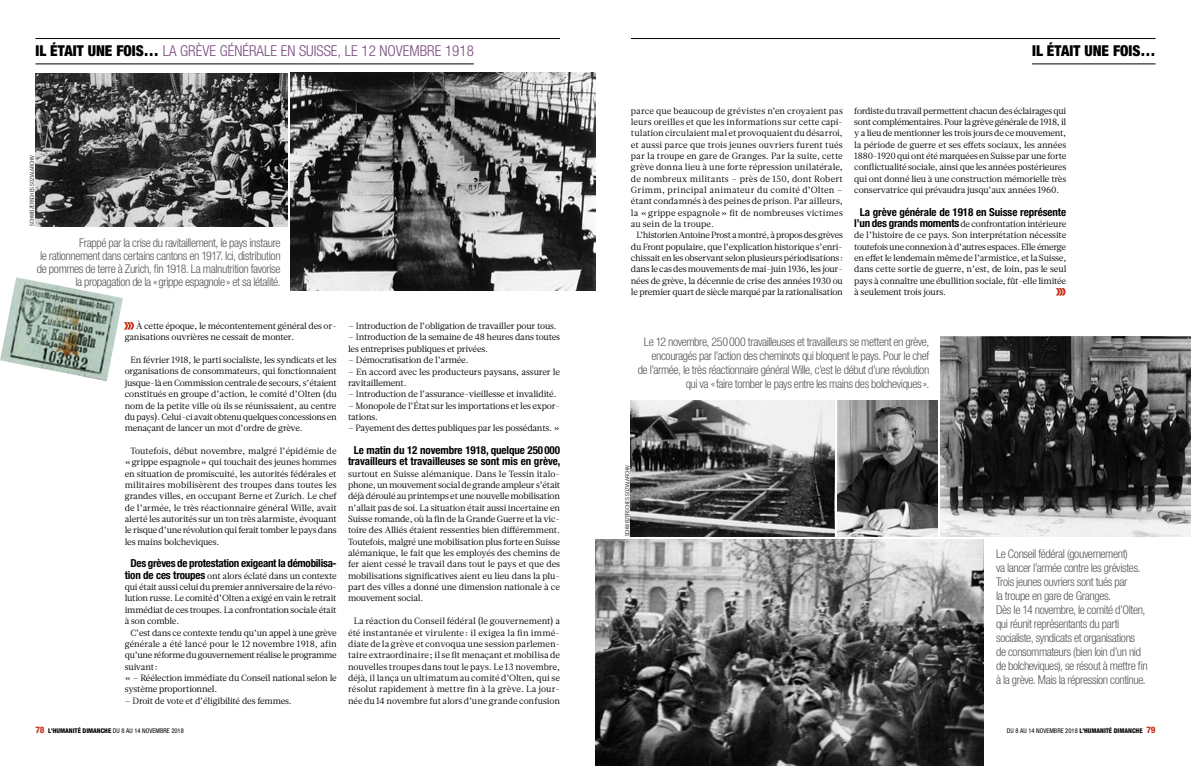
<style>
.page{position:relative;width:1191px;height:766px;background:#fff}
.page>*{position:absolute;margin:0;border:0;box-sizing:border-box;transform-origin:0 0}
.t1{font:300 condensed 15px "Helvetica Neue LT Std";color:#7a4a7e}
.t2{font:900 condensed 15px "Helvetica Neue LT Std";color:#000}
.t3{font:300 condensed 12px/14px "Helvetica Neue LT Std";letter-spacing:-.035em;color:#58585a;text-align:right}
.t4{font:700 condensed 11px/11.3px "Helvetica Neue LT Std";letter-spacing:-.01em;color:#000;text-align:center}
.t5{font:9px/11.3px "Glosa";letter-spacing:-.02em;color:#000;text-align:justify}
.t6{font:condensed 6.5px "Helvetica Neue LT Std";color:#000}
.t7{font:300 condensed 5.8px "Helvetica Neue LT Std";letter-spacing:.045em;color:#000}
.s1{font-weight:900;color:#000}
.s2{font-family:"Helvetica Neue LT Std";font-weight:700;font-stretch:condensed;font-size:11px}
.s3{font-weight:800;font-size:9px;color:#c7361e}
.s4{font-weight:800}
</style>
<div class="page">
<img style="left:290px;top:73px;width:305px;height:217px">
<img style="left:35px;top:73px;width:253px;height:154px">
<img style="left:837px;top:400px;width:101px;height:136px">
<img style="left:940px;top:336px;width:251px;height:200px">
<img style="left:596px;top:539px;width:388px;height:226px">
<img style="left:631px;top:400px;width:203px;height:136px">
<svg style="left:1056px;top:288px;width:9px;height:7px"></svg>
<svg style="left:125px;top:322px;width:8px;height:7px"></svg>
<img style="left:0;top:277px;width:123px;height:104px">
<hr style="left:35px;top:64px;width:439px;height:1px;background:#000">
<hr style="left:35px;top:38px;width:525px;height:1px;background:#000">
<hr style="left:1032px;top:64px;width:123px;height:1px;background:#000">
<hr style="left:631px;top:38px;width:524px;height:1px;background:#000">
<h1 class="t1" style="left:35px;top:42px;width:440px"><span class="s1">IL ÉTAIT UNE FOIS…</span> la Grève générale en Suisse, le 12 novembre 1918</h1>
<h1 class="t2" style="left:1032px;top:42px;width:125px">IL ÉTAIT UNE FOIS…</h1>
<p class="t7" style="left:29px;top:226px;width:73px;rotate:-90deg">schweizersches sozialarchiv</p>
<p class="t3" style="left:37px;top:236px;width:245px;line-height:13px">Frappé par la crise du ravitaillement, le pays instaure<br>le rationnement dans certains cantons en 1917. Ici, distribution de pommes de terre à Zurich, fin 1918. La malnutrition favorise la propagation de la «grippe espagnole» et sa létalité.</p>
<p class="t5" style="left:125px;top:320px;width:213px;text-indent:12px">À cette époque, le mécontentement général des or&shy;ganisations ouvrières ne cessait de monter.</p>
<p class="t5" style="left:125px;top:354px;width:214px;text-indent:6px">En février 1918, le parti socialiste, les syndicats et les organisations de consommateurs, qui fonctionnaient jusque-là en Commission centrale de secours, s’étaient constitués en groupe d’action, le comité d’Olten (du nom de la petite ville où ils se réunissaient, au centre du pays). Celui-ci avait obtenu quelques concessions en menaçant de lancer un mot d’ordre de grève.</p>
<p class="t5" style="left:125px;top:445px;width:214px;text-indent:6px">Toutefois, début novembre, malgré l’épidémie de «grippe espagnole» qui touchait des jeunes hommes en situation de promiscuité, les autorités fédérales et militaires mobilisèrent des troupes dans toutes les grandes villes, en occupant Berne et Zurich. Le chef de l’armée, le très réactionnaire général Wille, avait alerté les autorités sur un ton très alarmiste, évoquant le risque d’une révolution qui ferait tomber le pays dans les mains bolcheviques.</p>
<p class="t4" style="left:130px;top:557px;width:208px">Des grèves de protestation exigeant la démobilisa-</p>
<p class="t5" style="left:125px;top:570px;width:213px"><span class="s2">tion de ces troupes</span> ont alors éclaté dans un contexte qui était aussi celui du premier anniversaire de la révo&shy;lution russe. Le comité d’Olten a exigé en vain le retrait immédiat de ces troupes. La confrontation sociale était à son comble.</p>
<p class="t5" style="left:125px;top:626px;width:213px;text-align:left;text-indent:6px">C’est dans ce contexte tendu qu’un appel à une grève générale a été lancé pour le 12 novembre 1918, afin qu’une réforme du gouvernement réalise le programme suivant:<br>« – Réélection immédiate du Conseil national selon le système proportionnel.</p>
<p class="t5" style="left:125px;top:694px;width:168px">– Droit de vote et d’éligibilité des femmes.</p>
<p class="t5" style="left:348px;top:320px;width:210px">– Introduction de l’obligation de travailler pour tous.</p>
<p class="t5" style="left:348px;top:331px;width:213px">– Introduction de la semaine de 48 heures dans toutes les entreprises publiques et privées.</p>
<p class="t5" style="left:348px;top:354px;width:122px">– Démocratisation de l’armée.</p>
<p class="t5" style="left:348px;top:366px;width:213px">– En accord avec les producteurs paysans, assurer le ravitaillement.</p>
<p class="t5" style="left:348px;top:388px;width:210px">– Introduction de l’assurance-vieillesse et invalidité.</p>
<p class="t5" style="left:348px;top:400px;width:213px">– Monopole de l’État sur les importations et les expor&shy;tations.</p>
<p class="t5" style="left:348px;top:422px;width:213px">– Payement des dettes publiques par les possédants. »</p>
<p class="t4" style="left:348px;top:444px;width:214px">Le matin du 12 novembre 1918, quelque 250000 travailleurs et travailleuses se sont mis en grève,</p>
<p class="t5" style="left:348px;top:468px;width:214px">surtout en Suisse alémanique. Dans le Tessin italo&shy;phone, un mouvement social de grande ampleur s’était déjà déroulé au printemps et une nouvelle mobilisation n’allait pas de soi. La situation était aussi incertaine en Suisse romande, où la fin de la Grande Guerre et la vic&shy;toire des Alliés étaient ressenties bien différemment.<br>Toutefois, malgré une mobilisation plus forte en Suisse alémanique, le fait que les employés des chemins de fer aient cessé le travail dans tout le pays et que des mobilisations significatives aient eu lieu dans la plu&shy;part des villes a donné une dimension nationale à ce mouvement social.</p>
<p class="t5" style="left:348px;top:615px;width:213px;text-indent:6px">La réaction du Conseil fédéral (le gouvernement) a été instantanée et virulente : il exigea la fin immé&shy;diate de la grève et convoqua une session parlemen&shy;taire extraordinaire; il se fit menaçant et mobilisa de nouvelles troupes dans tout le pays. Le 13 novembre, déjà, il lança un ultimatum au comité d’Olten, qui se résolut rapidement à mettre fin à la grève. La jour&shy;née du 14 novembre fut alors d’une grande confusion</p>
<p class="t5" style="left:631px;top:105px;width:213px">parce que beaucoup de grévistes n’en croyaient pas leurs oreilles et que les informations sur cette capi&shy;tulation circulaient mal et provoquaient du désarroi, et aussi parce que trois jeunes ouvriers furent tués par la troupe en gare de Granges. Par la suite, cette grève donna lieu à une forte répression unilatérale, de nombreux militants – près de 150, dont Robert Grimm, principal animateur du comité d’Olten – étant condamnés à des peines de prison. Par ailleurs, la «grippe espagnole» fit de nombreuses victimes au sein de la troupe.</p>
<p class="t5" style="left:631px;top:229px;width:214px;text-indent:6px">L’historien Antoine Prost a montré, à propos des grèves du Front populaire, que l’explication historique s’enri&shy;chissait en les observant selon plusieurs périodisations: dans le cas des mouvements de mai-juin 1936, les jour&shy;nées de grève, la décennie de crise des années 1930 ou le premier quart de siècle marqué par la rationalisation</p>
<p class="t5" style="left:854px;top:105px;width:214px">fordiste du travail permettent chacun des éclairages qui sont complémentaires. Pour la grève générale de 1918, il y a lieu de mentionner les trois jours de ce mouvement, la période de guerre et ses effets sociaux, les années 1880-1920 qui ont été marquées en Suisse par une forte conflictualité sociale, ainsi que les années postérieures qui ont donné lieu à une construction mémorielle très conservatrice qui prévaudra jusqu’aux années 1960.</p>
<p class="t4" style="left:860px;top:206px;width:208px">La grève générale de 1918 en Suisse représente</p>
<p class="t5" style="left:854px;top:218px;width:214px"><span class="s2">l’un des grands moments</span> de confrontation intérieure de l’histoire de ce pays. Son interprétation nécessite toutefois une connexion à d’autres espaces. Elle émerge en effet le lendemain même de l’armistice, et la Suisse, dans cette sortie de guerre, n’est, de loin, pas le seul pays à connaître une ébullition sociale, fût-elle limitée à seulement trois jours.</p>
<p class="t3" style="left:637px;top:334px;width:293px">Le 12 novembre, 250000 travailleuses et travailleurs se mettent en grève, encouragés par l’action des cheminots qui bloquent le pays. Pour le chef<br>de l’armée, le très réactionnaire général Wille, c’est le début d’une révolution qui va «faire tomber le pays entre les mains des bolcheviques».</p>
<p class="t7" style="left:624px;top:536px;width:73px;rotate:-90deg">schweizersches sozialarchiv</p>
<p class="t3" style="left:996px;top:546px;width:153px;text-align:left">Le Conseil fédéral (gouvernement)<br>va lancer l’armée contre les grévistes.<br>Trois jeunes ouvriers sont tués par<br>la troupe en gare de Granges.<br>Dès le 14 novembre, le comité d’Olten, qui réunit représentants du parti socialiste, syndicats et organisations de consommateurs (bien loin d’un nid de bolcheviques), se résout à mettre fin à la grève. Mais la répression continue.</p>
<p class="t6" style="left:35px;top:726px;width:150px"><span class="s3">78</span> <span class="s4">L’HUMANITÉ DIMANCHE</span> DU 8 AU 14 NOVEMBRE 2018</p>
<p class="t6" style="left:1007px;top:726px;width:150px">DU 8 AU 14 NOVEMBRE 2018 <span class="s4">L’HUMANITÉ DIMANCHE</span> <span class="s3">79</span></p>
</div>
